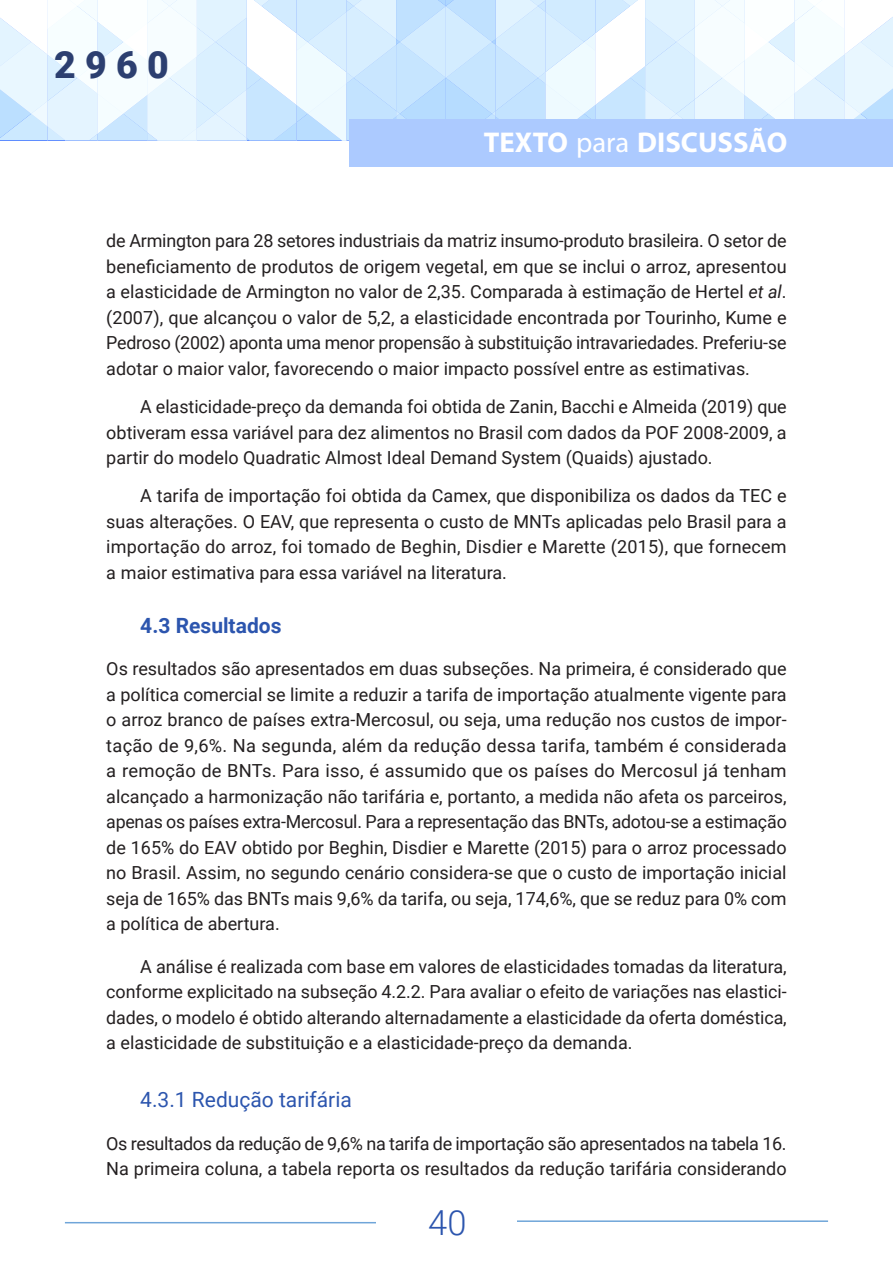
<style>
.page{position:relative;width:893px;height:1263px;background:#fff}
.page>*{position:absolute;margin:0;border:0;box-sizing:border-box;transform-origin:0 0}
.t1{font:900 37.5px "Roboto";color:#2c3f70}
.t2{font:300 34.5px "Roboto";color:#2c55ae}
.t3{font:700 28.65px "Myriad Pro";color:#fff}
.titulo_3{font:21px "Roboto";color:#2c55ae}
.titulo_2{font:700 21px "Roboto";color:#2c55ae}
.texto_corrido{font:18px/25.5px "Roboto";color:#231f20;text-align:justify}
.sem_recuo_texto_corrido{font:18px/25.5px "Roboto";color:#231f20;text-align:justify}
.s1{font-weight:400}
.s2{font-style:italic}
</style>
<div class="page">
<svg style="left:0;top:0;width:893px;height:140px"></svg>
<div style="left:349px;top:119px;width:544px;height:48px;background:#accaff"></div>
<hr style="left:517px;top:1220px;width:311px;height:2px;background:#6fa5d9">
<hr style="left:65px;top:1222px;width:311px;height:1px;background:#6fa5d9">
<h1 class="t1" style="left:54px;top:38px;width:116px">2960</h1>
<h3 class="t3" style="left:484px;top:124px;width:305px">TEXTO <span class="s1">para</span> DISCUSSÃO</h3>
<p class="texto_corrido" style="left:106px;top:228px;width:682px">de Armington para 28 setores industriais da matriz insumo-produto brasileira. O setor de beneficiamento de produtos de origem vegetal, em que se inclui o arroz, apresentou a elasticidade de Armington no valor de 2,35. Comparada à estimação de Hertel <span class="s2">et al</span>. (2007), que alcançou o valor de 5,2, a elasticidade encontrada por Tourinho, Kume e Pedroso (2002) aponta uma menor propensão à substituição intravariedades. Preferiu-se adotar o maior valor, favorecendo o maior impacto possível entre as estimativas.</p>
<p class="texto_corrido" style="left:106px;top:393px;width:682px;text-indent:34px">A elasticidade-preço da demanda foi obtida de Zanin, Bacchi e Almeida (2019) que obtiveram essa variável para dez alimentos no Brasil com dados da POF 2008-2009, a partir do modelo Quadratic Almost Ideal Demand System (Quaids) ajustado.</p>
<p class="texto_corrido" style="left:106px;top:483px;width:682px;text-indent:34px">A tarifa de importação foi obtida da Camex, que disponibiliza os dados da TEC e suas alterações. O EAV, que representa o custo de MNTs aplicadas pelo Brasil para a importação do arroz, foi tomado de Beghin, Disdier e Marette (2015), que fornecem a maior estimativa para essa variável na literatura.</p>
<p class="titulo_2" style="left:140px;top:610px;width:143px">4.3 Resultados</p>
<p class="sem_recuo_texto_corrido" style="left:106px;top:655px;width:682px">Os resultados são apresentados em duas subseções. Na primeira, é considerado que a política comercial se limite a reduzir a tarifa de importação atualmente vigente para o arroz branco de países extra-Mercosul, ou seja, uma redução nos custos de impor&shy;tação de 9,6%. Na segunda, além da redução dessa tarifa, também é considerada a remoção de BNTs. Para isso, é assumido que os países do Mercosul já tenham alcançado a harmonização não tarifária e, portanto, a medida não afeta os parceiros, apenas os países extra-Mercosul. Para a representação das BNTs, adotou-se a estimação de 165% do EAV obtido por Beghin, Disdier e Marette (2015) para o arroz processado no Brasil. Assim, no segundo cenário considera-se que o custo de importação inicial seja de 165% das BNTs mais 9,6% da tarifa, ou seja, 174,6%, que se reduz para 0% com a política de abertura.</p>
<p class="texto_corrido" style="left:106px;top:953px;width:682px;text-indent:34px">A análise é realizada com base em valores de elasticidades tomadas da literatura, conforme explicitado na subseção 4.2.2. Para avaliar o efeito de variações nas elastici&shy;dades, o modelo é obtido alterando alternadamente a elasticidade da oferta doméstica, a elasticidade de substituição e a elasticidade-preço da demanda.</p>
<p class="titulo_3" style="left:140px;top:1085px;width:213px">4.3.1 Redução tarifária</p>
<p class="sem_recuo_texto_corrido" style="left:106px;top:1130px;width:682px">Os resultados da redução de 9,6% na tarifa de importação são apresentados na tabela 16.<br>Na primeira coluna, a tabela reporta os resultados da redução tarifária considerando</p>
<h2 class="t2" style="left:428px;top:1198px;width:40px">40</h2>
</div>
